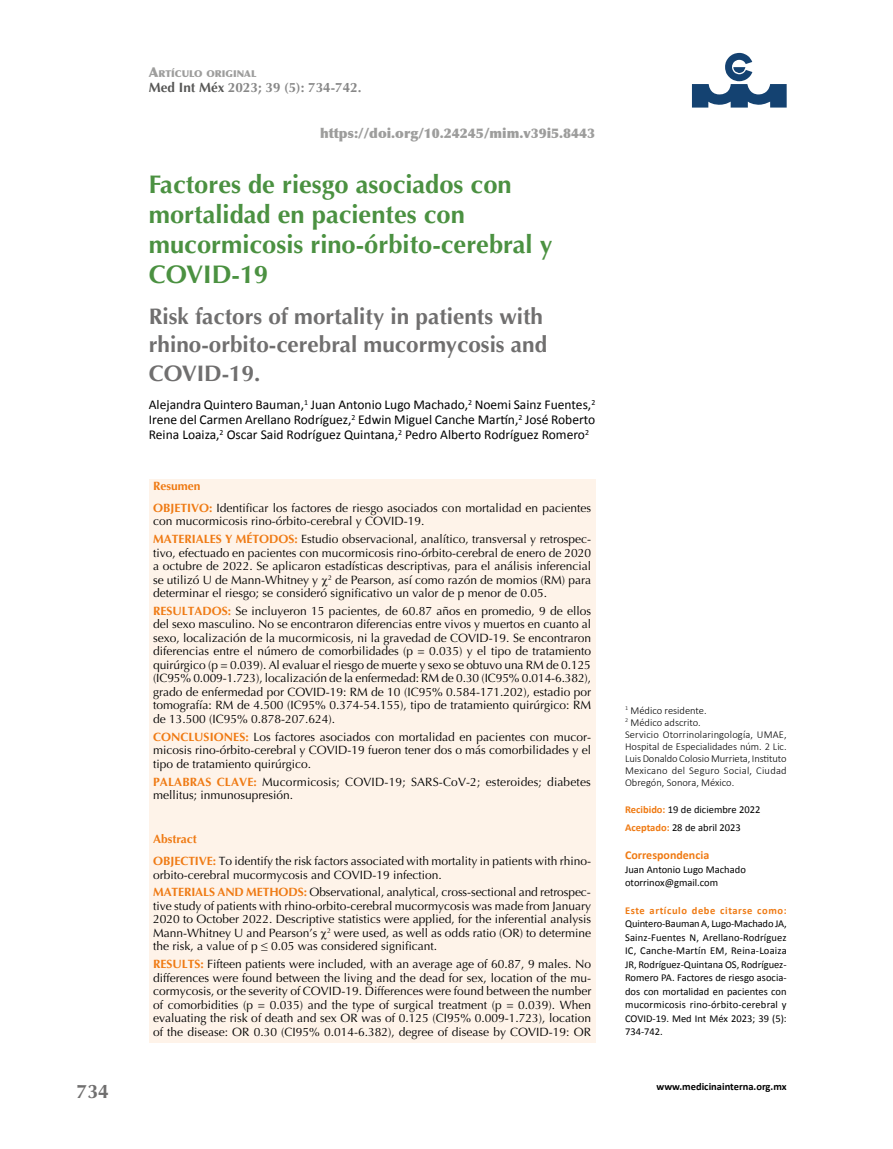
<style>
.page{position:relative;width:893px;height:1149px;background:#fff}
.page>*{position:absolute;margin:0;border:0;box-sizing:border-box;transform-origin:0 0}
.t1{font:700 25.5px/30px "Optima";color:#4b9141}
.t2{font:700 22.5px/28.5px "Optima";color:#706f6f}
.t3{font:700 19.5px "Optima";color:#706f6f}
.t4{font:13.5px/15px "Calibri";color:#000;text-align:justify}
.t5{font:900 13.5px "Optima";color:#9d9d9c}
.t6{font:700 13.5px "Optima";color:#878787}
.t7{font:12px/13.5px "Optima";color:#000}
.t8{font:700 12px "Calibri";color:#ef7a13}
.t9{font:10.5px/13.5px "Calibri";color:#000}
.t10{font:300 10.5px/12px "Calibri";color:#000}
.t11{font:700 10.5px "Calibri";letter-spacing:.055em;color:#ef7a13}
.t12{font:700 10.5px "Calibri";color:#000}
.t13{font:900 9.45px "Optima";color:#9d9d9c}
.s1{font-size:13.5px}
.s2{color:#575756}
.s3{font-weight:700;color:#ef7a13}
</style>
<div class="page">
<svg style="left:692px;top:53px;width:95px;height:54px"></svg>
<div style="left:149px;top:478px;width:446px;height:563px;background:#fef3e9"></div>
<p class="t13" style="left:149px;top:68px;width:109px"><span class="s1">A</span>RTÍCULO ORIGINAL</p>
<p class="t6" style="left:149px;top:80px;width:214px"><span class="s2">Med Int Méx</span> 2023; 39 (5): 734-742.</p>
<p class="t5" style="left:320px;top:125px;width:277px">https://doi.org/10.24245/mim.v39i5.8443</p>
<h1 class="t1" style="left:149px;top:170px;width:405px">Factores de riesgo asociados con mortalidad en pacientes con mucormicosis rino-órbito-cerebral y<br>COVID-19</h1>
<h2 class="t2" style="left:149px;top:302px;width:400px">Risk factors of mortality in patients with rhino-orbito-cerebral mucormycosis and<br>COVID-19.</h2>
<p class="t4" style="left:149px;top:396px;width:448px">Alejandra Quintero Bauman,<sup>1</sup> Juan Antonio Lugo Machado,<sup>2</sup> Noemi Sainz Fuentes,<sup>2<br></sup>Irene del Carmen Arellano Rodríguez,<sup>2</sup> Edwin Miguel Canche Martín,<sup>2</sup> José Roberto Reina Loaiza,<sup>2</sup> Oscar Said Rodríguez Quintana,<sup>2</sup> Pedro Alberto Rodríguez Romero<sup>2</sup></p>
<p class="t7" style="left:153px;top:474px;width:439px;line-height:22px"><span class="s3">Resumen<br>OBJETIVO:</span> Identificar los factores de riesgo asociados con mortalidad en pacientes</p>
<p class="t7" style="left:153px;top:512px;width:439px;line-height:17.7px">con mucormicosis rino-órbito-cerebral y COVID-19.<br><span class="s3">MATERIALES Y MÉTODOS:</span> Estudio observacional, analítico, transversal y retrospec-</p>
<p class="t7" style="left:153px;top:545px;width:439px;text-align:justify">tivo, efectuado en pacientes con mucormicosis rino-órbito-cerebral de enero de 2020 a octubre de 2022. Se aplicaron estadísticas descriptivas, para el análisis inferencial se utilizó U de Mann-Whitney y <sup>2</sup> de Pearson, así como razón de momios (RM) para determinar el riesgo; se consideró significativo un valor de p menor de 0.05.</p>
<p class="t7" style="left:153px;top:604px;width:439px;text-align:justify"><span class="s3">RESULTADOS:</span> Se incluyeron 15 pacientes, de 60.87 años en promedio, 9 de ellos del sexo masculino. No se encontraron diferencias entre vivos y muertos en cuanto al sexo, localización de la mucormicosis, ni la gravedad de COVID-19. Se encontraron diferencias entre el número de comorbilidades (p = 0.035) y el tipo de tratamiento quirúrgico (p = 0.039). Al evaluar el riesgo de muerte y sexo se obtuvo una RM de 0.125 (IC95% 0.009-1.723), localización de la enfermedad: RM de 0.30 (IC95% 0.014-6.382), grado de enfermedad por COVID-19: RM de 10 (IC95% 0.584-171.202), estadio por tomografía: RM de 4.500 (IC95% 0.374-54.155), tipo de tratamiento quirúrgico: RM de 13.500 (IC95% 0.878-207.624).</p>
<p class="t7" style="left:153px;top:729px;width:439px;text-align:justify"><span class="s3">CONCLUSIONES:</span> Los factores asociados con mortalidad en pacientes con mucor&shy;micosis rino-órbito-cerebral y COVID-19 fueron tener dos o más comorbilidades y el tipo de tratamiento quirúrgico.</p>
<p class="t7" style="left:153px;top:774px;width:439px"><span class="s3">PALABRAS CLAVE:</span> Mucormicosis; COVID-19; SARS-CoV-2; esteroides; diabetes mellitus; inmunosupresión.</p>
<p class="t7" style="left:153px;top:827px;width:440px;line-height:22px"><span class="s3">Abstract<br>OBJECTIVE:</span> To identify the risk factors associated with mortality in patients with rhino-</p>
<p class="t7" style="left:153px;top:865px;width:439px;line-height:17.7px">orbito-cerebral mucormycosis and COVID-19 infection.<br><span class="s3">MATERIALS AND METHODS:</span> Observational, analytical, cross-sectional and retrospec-</p>
<p class="t7" style="left:153px;top:899px;width:439px;text-align:justify">tive study of patients with rhino-orbito-cerebral mucormycosis was made from January 2020 to October 2022. Descriptive statistics were applied, for the inferential analysis Mann-Whitney U and Pearson’s <sup>2</sup> were used, as well as odds ratio (OR) to determine the risk, a value of p ≤ 0.05 was considered significant.</p>
<p class="t7" style="left:153px;top:957px;width:440px;text-align:justify"><span class="s3">RESULTS:</span> Fifteen patients were included, with an average age of 60.87, 9 males. No differences were found between the living and the dead for sex, location of the mu&shy;cormycosis, or the severity of COVID-19. Differences were found between the number of comorbidities (p = 0.035) and the type of surgical treatment (p = 0.039). When evaluating the risk of death and sex OR was of 0.125 (CI95% 0.009-1.723), location of the disease: OR 0.30 (CI95% 0.014-6.382), degree of disease by COVID-19: OR</p>
<p class="t10" style="left:625px;top:703px;width:163px"><sup>1</sup> Médico residente.<br><sup>2</sup> Médico adscrito.<br>Servicio Otorrinolaringología, UMAE,<br>Hospital de Especialidades núm. 2 Lic.<br>Luis Donaldo Colosio Murrieta, Instituto<br>Mexicano del Seguro Social, Ciudad<br>Obregón, Sonora, México.</p>
<p class="t9" style="left:625px;top:799px;width:137px;line-height:18px"><span class="s3">Recibido:</span> 19 de diciembre 2022<br><span class="s3">Aceptado:</span> 28 de abril 2023</p>
<p class="t8" style="left:625px;top:847px;width:86px">Correspondencia</p>
<p class="t9" style="left:625px;top:862px;width:122px">Juan Antonio Lugo Machado otorrinox@gmail.com</p>
<p class="t11" style="left:625px;top:903px;width:163px">Este artículo debe citarse como:</p>
<p class="t9" style="left:625px;top:916px;width:163px;text-align:justify">Quintero-Bauman A, Lugo-Machado JA, Sainz-Fuentes N, Arellano-Rodríguez IC, Canche-Martín EM, Reina-Loaiza JR, Rodríguez-Quintana OS, Rodríguez-Romero PA. Factores de riesgo asocia&shy;dos con mortalidad en pacientes con mucormicosis rino-órbito-cerebral y COVID-19. Med Int Méx 2023; 39 (5):<br>734-742.</p>
<h3 class="t3" style="left:77px;top:1079px;width:34px">734</h3>
<p class="t12" style="left:656px;top:1079px;width:132px">www.medicinainterna.org.mx</p>
</div>
